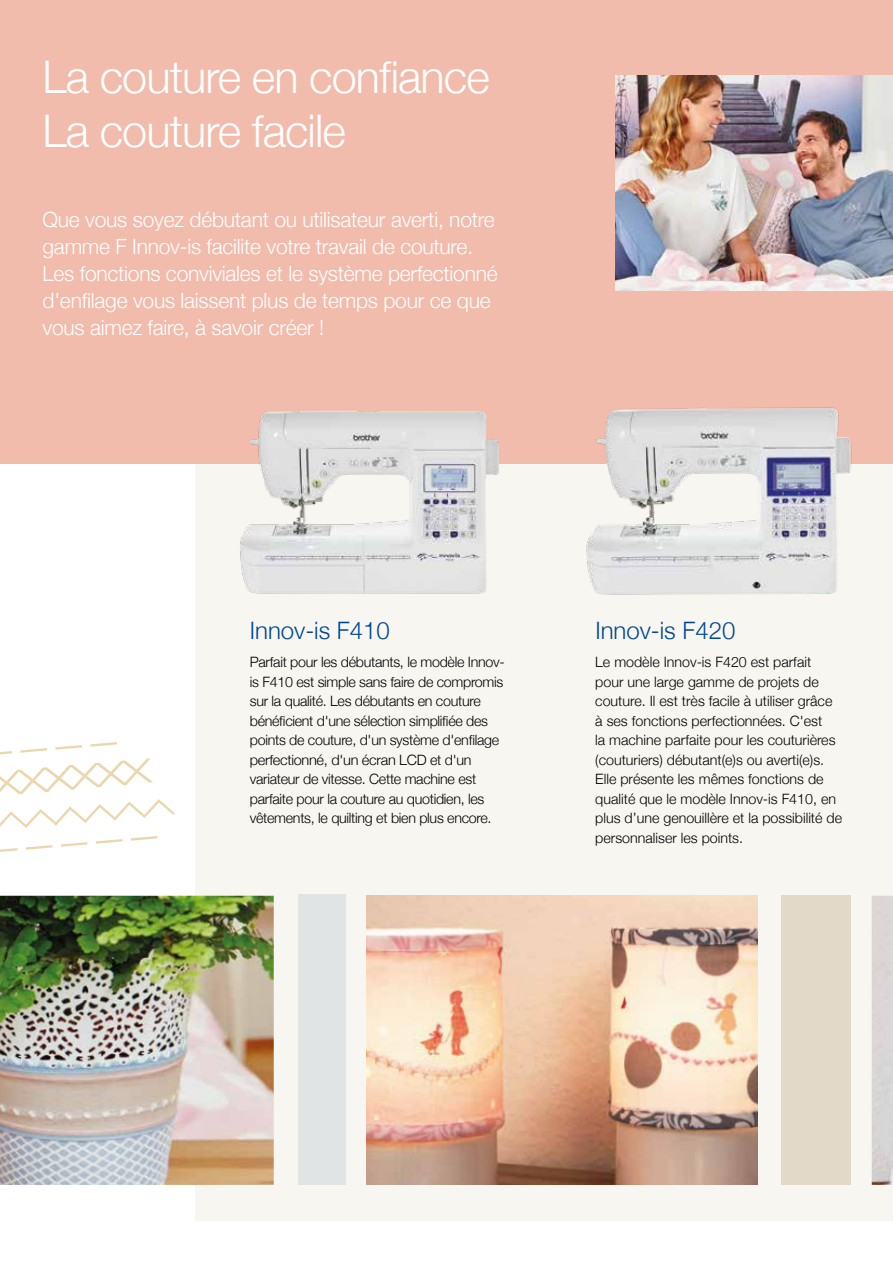
<style>
.page{position:relative;width:893px;height:1263px;background:#fff}
.page>*{position:absolute;margin:0;border:0;box-sizing:border-box;transform-origin:0 0}
.t1{font:300 45px/54px "Helvetica Neue";letter-spacing:-.02em;color:#fff}
.t2{font:300 24px "Helvetica Neue";color:#004893}
.t3{font:300 21px/27px "Helvetica Neue";letter-spacing:-.01em;color:#fff}
.t4{font:300 14.25px/19.5px "Helvetica Neue";color:#000}
.t5{font:300 14.25px/19.5px "Helvetica Neue";letter-spacing:-.02em;color:#000}
</style>
<div class="page">
<div style="left:196px;top:215px;width:697px;height:1005px;background:#f8f6f1"></div>
<div style="left:0;top:0;width:893px;height:463px;background:#f1bcac"></div>
<svg style="left:0;top:742px;width:175px;height:110px"></svg>
<img style="left:872px;top:896px;width:21px;height:289px">
<img style="left:0;top:896px;width:274px;height:289px">
<div style="left:781px;top:896px;width:69px;height:289px;background:#e3d9c8"></div>
<div style="left:298px;top:895px;width:47px;height:290px;background:#e1e4e4"></div>
<img style="left:616px;top:76px;width:277px;height:215px">
<img style="left:211px;top:410px;width:314px;height:184px">
<img style="left:544px;top:407px;width:340px;height:188px">
<img style="left:367px;top:896px;width:390px;height:289px">
<h1 class="t1" style="left:43px;top:46px;width:449px">La couture en confiance<br>La couture facile</h1>
<p class="t3" style="left:43px;top:204px;width:457px">Que vous soyez débutant ou utilisateur averti, notre gamme F Innov-is facilite votre travail de couture.<br>Les fonctions conviviales et le système perfectionné d'enfilage vous laissent plus de temps pour ce que vous aimez faire, à savoir créer !</p>
<h2 class="t2" style="left:250px;top:611px;width:142px">Innov-is F410</h2>
<h2 class="t2" style="left:595px;top:611px;width:142px">Innov-is F420</h2>
<p class="t4" style="left:595px;top:651px;width:248px">Le modèle Innov-is F420 est parfait pour une large gamme de projets de couture. Il est très facile à utiliser grâce à ses fonctions perfectionnées. C'est<br>la machine parfaite pour les couturières (couturiers) débutant(e)s ou averti(e)s.<br>Elle présente les mêmes fonctions de qualité que le modèle Innov-is F410, en plus d’une genouillère et la possibilité de personnaliser les points.</p>
<p class="t5" style="left:250px;top:651px;width:256px">Parfait pour les débutants, le modèle Innov&shy;is F410 est simple sans faire de compromis sur la qualité. Les débutants en couture bénéficient d'une sélection simplifiée des points de couture, d'un système d'enfilage perfectionné, d'un écran LCD et d'un variateur de vitesse. Cette machine est parfaite pour la couture au quotidien, les vêtements, le quilting et bien plus encore.</p>
</div>
